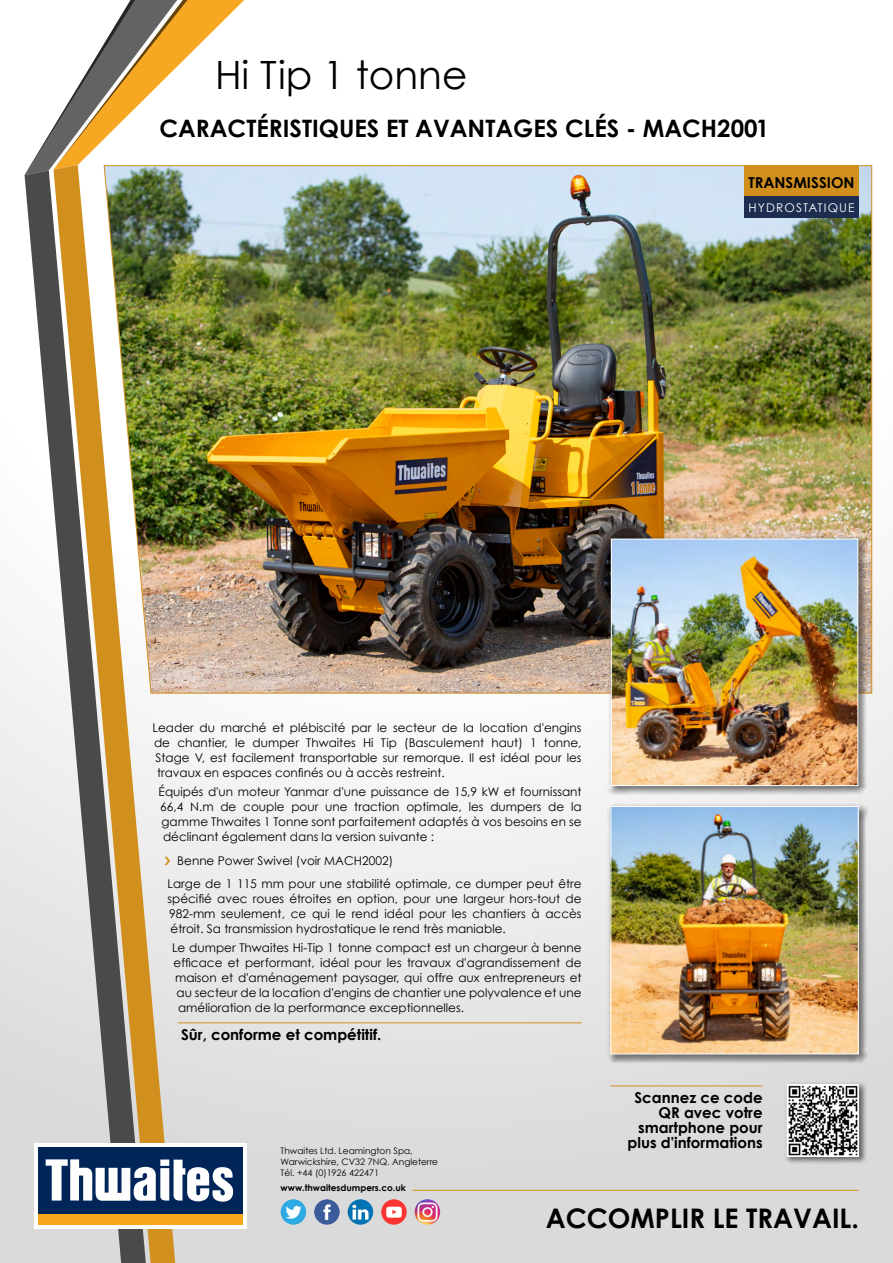
<style>
.page{position:relative;width:893px;height:1263px;background:#fff}
.page>*{position:absolute;margin:0;border:0;box-sizing:border-box;transform-origin:0 0}
.t1{font:39px "Century Gothic";color:#000}
.t2{font:700 27px "Century Gothic";color:#000}
.t3{font:700 24px "Century Gothic";color:#000}
.t4{font:700 15px/15px "Century Gothic";color:#000;text-align:right}
.t5{font:12px/15px "Century Gothic";color:#000;text-align:justify}
.t6{font:12px "Century Gothic";letter-spacing:.095em;color:#fff}
.t7{font:9px/10.8px "Century Gothic";color:#000}
.t8{font:700 9px "Century Gothic";color:#000}
</style>
<div class="page">
<div style="left:0;top:0;width:893px;height:1263px;background:linear-gradient(to bottom,#fff,#ddd)"></div>
<svg style="left:146px;top:694px;width:29px;height:569px;fill:#e8e8e8"></svg>
<svg style="left:25px;top:175px;width:121px;height:1088px"></svg>
<svg style="left:25px;top:0;width:219px;height:175px"></svg>
<div style="left:34px;top:1143px;width:213px;height:86px;background:#fff"></div>
<div style="left:38px;top:1214px;width:204px;height:11px;background:#faa61a"></div>
<div style="left:38px;top:1148px;width:204px;height:66px;background:#002659"></div>
<svg style="left:46px;top:1159px;width:187px;height:43px"></svg>
<img style="left:281px;top:1199px;width:25px;height:26px;border-radius:13px">
<img style="left:314px;top:1199px;width:26px;height:26px;border-radius:13px">
<img style="left:348px;top:1199px;width:25px;height:26px;border-radius:13px">
<img style="left:381px;top:1199px;width:26px;height:26px;border-radius:13px">
<img style="left:415px;top:1199px;width:25px;height:26px;border-radius:13px">
<img style="left:103px;top:165px;width:769px;height:529px">
<div style="left:784px;top:1081px;width:83px;height:84px;background:#000;opacity:.5"></div>
<img style="left:789px;top:1086px;width:68px;height:69px">
<div style="left:787px;top:1084px;width:72px;height:73px;border:1px solid #fff"></div>
<div style="left:608px;top:535px;width:259px;height:260px;background:#000;opacity:.5"></div>
<img style="left:613px;top:541px;width:243px;height:243px">
<div style="left:611px;top:539px;width:247px;height:247px;border:1px solid #fff"></div>
<div style="left:607px;top:803px;width:261px;height:260px;background:#000;opacity:.5"></div>
<img style="left:612px;top:808px;width:245px;height:244px">
<div style="left:610px;top:806px;width:249px;height:248px;border:1px solid #fff"></div>
<hr style="left:412px;top:1190px;width:447px;height:1px;background:#d1901e">
<hr style="left:610px;top:1085px;width:153px;height:1px;background:#d1901e">
<hr style="left:178px;top:1022px;width:404px;height:1px;background:#d1901e">
<div style="left:744px;top:165px;width:115px;height:31px;background:#d1901e"></div>
<div style="left:744px;top:196px;width:115px;height:22px;background:#1d2d50"></div>
<svg style="left:165px;top:856px;width:5px;height:9px"></svg>
<h1 class="t1" style="left:215px;top:51px;width:254px">Hi Tip 1 tonne</h1>
<h3 class="t3" style="left:159px;top:113px;width:611px">CARACTÉRISTIQUES ET AVANTAGES CLÉS - MACH2001</h3>
<p class="t4" style="left:748px;top:175px;width:108px">TRANSMISSION</p>
<p class="t6" style="left:748px;top:200px;width:108px">HYDROSTATIQUE</p>
<p class="t5" style="left:153px;top:720px;width:431px">Leader du marché et plébiscité par le secteur de la location d'engins de chantier, le dumper Thwaites Hi Tip (Basculement haut) 1 tonne, Stage V, est facilement transportable sur remorque. Il est idéal pour les travaux en espaces confinés ou à accès restreint.</p>
<p class="t5" style="left:159px;top:784px;width:425px">Équipés d'un moteur Yanmar d'une puissance de 15,9 kW et fournissant 66,4 N.m de couple pour une traction optimale, les dumpers de la gamme Thwaites 1 Tonne sont parfaitement adaptés à vos besoins en se déclinant également dans la version suivante :</p>
<p class="t5" style="left:168px;top:848px;width:416px;line-height:23.5px;text-indent:10px">Benne Power Swivel (voir MACH2002)<br>Large de 1 115 mm pour une stabilité optimale, ce dumper peut être</p>
<p class="t5" style="left:168px;top:891px;width:416px">spécifié avec roues étroites en option, pour une largeur hors-tout de 982‑mm seulement, ce qui le rend idéal pour les chantiers à accès étroit. Sa transmission hydrostatique le rend très maniable.</p>
<p class="t5" style="left:172px;top:940px;width:411px">Le dumper Thwaites Hi-Tip 1 tonne compact est un chargeur à benne</p>
<p class="t5" style="left:174px;top:955px;width:410px">efficace et performant, idéal pour les travaux d'agrandissement de</p>
<p class="t5" style="left:175px;top:970px;width:408px">maison et d'aménagement paysager, qui offre aux entrepreneurs et</p>
<p class="t5" style="left:177px;top:985px;width:407px">au secteur de la location d'engins de chantier une polyvalence et une</p>
<p class="t5" style="left:178px;top:1000px;width:288px">amélioration de la performance exceptionnelles.</p>
<p class="t4" style="left:181px;top:1027px;width:202px">Sûr, conforme et compétitif.</p>
<p class="t7" style="left:281px;top:1145px;width:159px">Thwaites Ltd. Leamington Spa,<br>Warwickshire, CV32 7NQ. Angleterre<br>Tél. +44 (0)1926 422471</p>
<p class="t8" style="left:281px;top:1182px;width:127px">www.thwaitesdumpers.co.uk</p>
<p class="t4" style="left:628px;top:1090px;width:136px">Scannez ce code<br>QR avec votre smartphone pour plus d'informations</p>
<h2 class="t2" style="left:546px;top:1201px;width:315px">ACCOMPLIR LE TRAVAIL.</h2>
</div>
